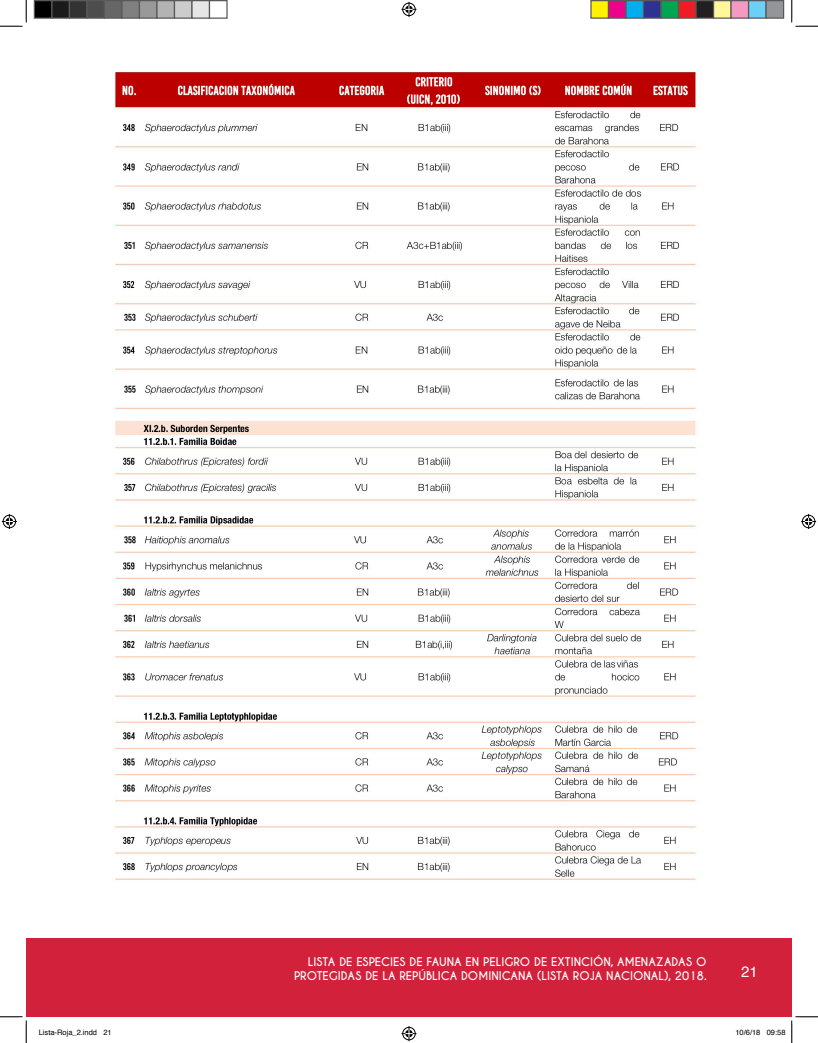
<style>
.page{position:relative;width:818px;height:1043px;background:#fff}
.page>*{position:absolute;margin:0;border:0;box-sizing:border-box;transform-origin:0 0}
.t1{font:15px "Helvetica";color:#fff}
.t2{font:700 11.25px/13.5px "Caviar Dreams";color:#fff;text-align:right}
.t3{font:7.5px "Helvetica";color:#000}
</style>
<div class="page">
<div style="left:27px;top:938px;width:764px;height:78px;background:#d2213b"></div>
<hr style="left:26px;top:938px;width:1px;height:78px;background:#d2213b">
<img style="left:115px;top:72px;width:581px;height:808px">
<svg style="left:0;top:0;width:27px;height:27px"></svg>
<svg style="left:0;top:1016px;width:27px;height:26px"></svg>
<svg style="left:791px;top:0;width:27px;height:27px"></svg>
<svg style="left:401px;top:2px;width:15px;height:15px"></svg>
<svg style="left:401px;top:1026px;width:15px;height:15px"></svg>
<svg style="left:2px;top:514px;width:15px;height:15px"></svg>
<svg style="left:801px;top:514px;width:15px;height:15px"></svg>
<div style="left:34px;top:1px;width:18px;height:17px;background:#000"></div>
<div style="left:34px;top:0;width:18px;height:19px;border:1px solid #595959"></div>
<div style="left:52px;top:1px;width:17px;height:17px;background:#1a1a1a"></div>
<div style="left:51px;top:0;width:19px;height:19px;border:1px solid #595959"></div>
<div style="left:69px;top:1px;width:18px;height:17px;background:#333"></div>
<div style="left:69px;top:0;width:19px;height:19px;border:1px solid #595959"></div>
<div style="left:87px;top:1px;width:17px;height:17px;background:#4d4d4d"></div>
<div style="left:86px;top:0;width:19px;height:19px;border:1px solid #595959"></div>
<div style="left:104px;top:1px;width:18px;height:17px;background:#666"></div>
<div style="left:104px;top:0;width:18px;height:19px;border:1px solid #595959"></div>
<div style="left:122px;top:1px;width:17px;height:17px;background:#808080"></div>
<div style="left:121px;top:0;width:19px;height:19px;border:1px solid #595959"></div>
<div style="left:139px;top:1px;width:18px;height:17px;background:#999"></div>
<div style="left:139px;top:0;width:19px;height:19px;border:1px solid #595959"></div>
<div style="left:157px;top:1px;width:17px;height:17px;background:#b3b3b3"></div>
<div style="left:156px;top:0;width:19px;height:19px;border:1px solid #595959"></div>
<div style="left:174px;top:1px;width:18px;height:17px;background:#ccc"></div>
<div style="left:174px;top:0;width:18px;height:19px;border:1px solid #595959"></div>
<div style="left:192px;top:1px;width:17px;height:17px;background:#e6e6e6"></div>
<div style="left:191px;top:0;width:19px;height:19px;border:1px solid #595959"></div>
<div style="left:209px;top:0;width:19px;height:19px;border:1px solid #595959"></div>
<div style="left:591px;top:1px;width:17px;height:17px;background:#fff101"></div>
<div style="left:590px;top:0;width:19px;height:19px;border:1px solid #595959"></div>
<div style="left:608px;top:1px;width:18px;height:17px;background:#ed028c"></div>
<div style="left:608px;top:0;width:18px;height:19px;border:1px solid #595959"></div>
<div style="left:626px;top:1px;width:17px;height:17px;background:#00aeef"></div>
<div style="left:625px;top:0;width:19px;height:19px;border:1px solid #595959"></div>
<div style="left:643px;top:1px;width:18px;height:17px;background:#2e3092"></div>
<div style="left:642px;top:0;width:19px;height:19px;border:1px solid #595959"></div>
<div style="left:661px;top:1px;width:17px;height:17px;background:#00a54f"></div>
<div style="left:660px;top:0;width:19px;height:19px;border:1px solid #595959"></div>
<div style="left:678px;top:1px;width:18px;height:17px;background:#ee1d23"></div>
<div style="left:678px;top:0;width:18px;height:19px;border:1px solid #595959"></div>
<div style="left:696px;top:1px;width:17px;height:17px;background:#231f20"></div>
<div style="left:695px;top:0;width:19px;height:19px;border:1px solid #595959"></div>
<div style="left:713px;top:1px;width:18px;height:17px;background:#fff79a"></div>
<div style="left:712px;top:0;width:19px;height:19px;border:1px solid #595959"></div>
<div style="left:731px;top:1px;width:17px;height:17px;background:#f499c2"></div>
<div style="left:730px;top:0;width:19px;height:19px;border:1px solid #595959"></div>
<div style="left:748px;top:1px;width:18px;height:17px;background:#6bcff6"></div>
<div style="left:748px;top:0;width:18px;height:19px;border:1px solid #595959"></div>
<div style="left:766px;top:1px;width:17px;height:17px;background:#939598"></div>
<div style="left:765px;top:0;width:19px;height:19px;border:1px solid #595959"></div>
<svg style="left:766px;top:1015px;width:52px;height:27px"></svg>
<p class="t2" style="left:294px;top:955px;width:414px">LISTA DE ESPECIES DE FAUNA EN PELIGRO DE EXTINCIÓN, AMENAZADAS O<br>PROTEGIDAS DE LA REPÚBLICA DOMINICANA (LISTA ROJA NACIONAL), 2018.</p>
<h1 class="t1" style="left:741px;top:960px;width:18px">21</h1>
<p class="t3" style="left:39px;top:1027px;width:74px">Lista-Roja_2.indd 21</p>
<p class="t3" style="left:735px;top:1027px;width:52px">10/6/18 09:58</p>
</div>
